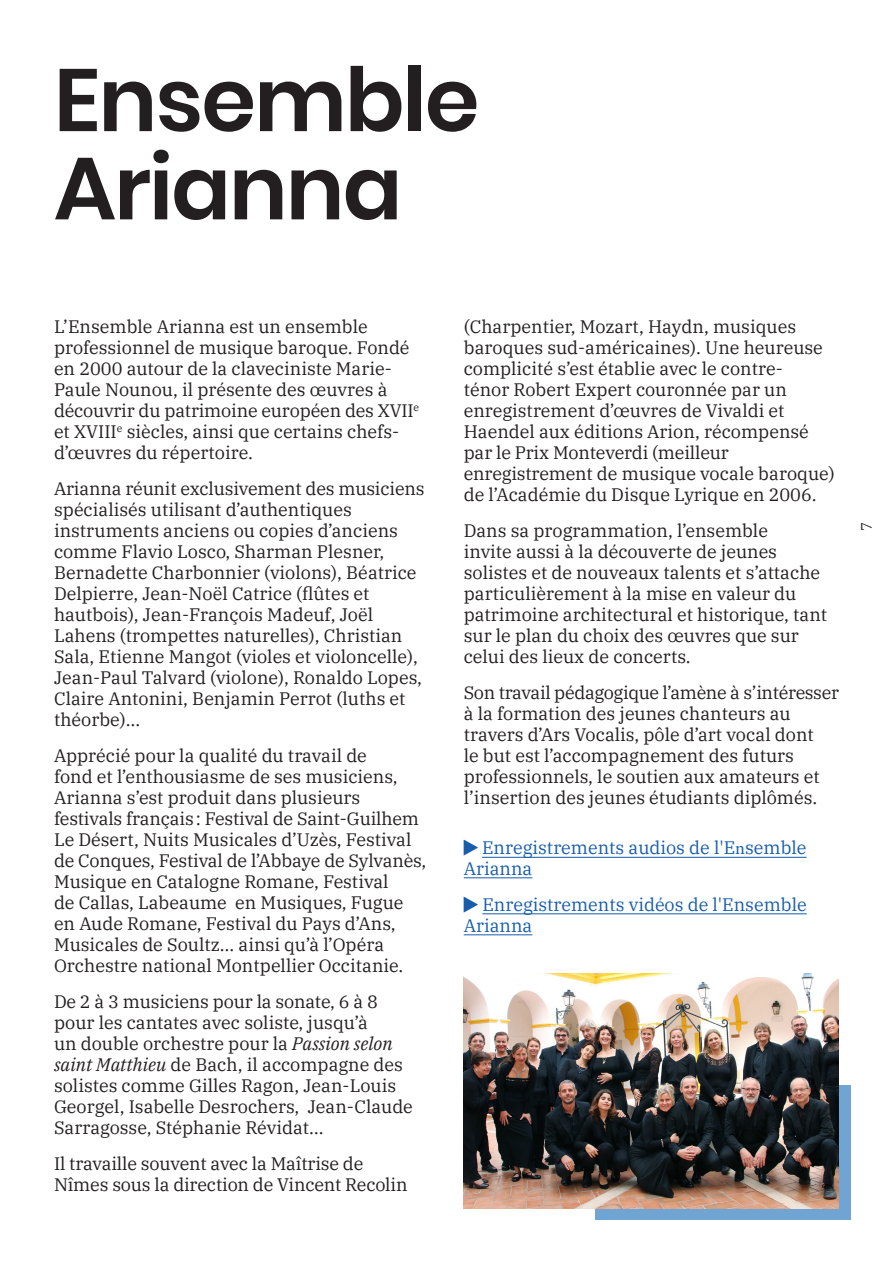
<style>
.page{position:relative;width:893px;height:1263px;background:#fff}
.page>*{position:absolute;margin:0;border:0;box-sizing:border-box;transform-origin:0 0}
.Texte_courant___9_5{font:600 88.2px/88.2px "Poppins";letter-spacing:-.02em;color:#231f20}
.t1{font:18px/21px "IBM Plex Serif";color:#231f20}
.t2{font:18px/21px "IBM Plex Serif";color:#185dab}
.t3{font:15px "IBM Plex Serif";color:#231f20}
.s1{font-style:italic}
.s2{font-family:"Minion Pro"}
</style>
<div class="page">
<div style="left:595px;top:1085px;width:255px;height:134px;background:#70a4d2"></div>
<img style="left:464px;top:974px;width:375px;height:235px">
<hr style="left:482px;top:857px;width:324px;height:1px;background:#185dab">
<hr style="left:464px;top:877px;width:68px;height:1px;background:#185dab">
<hr style="left:482px;top:913px;width:325px;height:1px;background:#185dab">
<hr style="left:464px;top:934px;width:68px;height:1px;background:#185dab">
<p class="Texte_courant___9_5" style="left:54px;top:57px;width:427px">Ensemble<br>Arianna</p>
<p class="t1" style="left:54px;top:315px;width:367px">L’Ensemble Arianna est un ensemble professionnel de musique baroque. Fondé en 2000 autour de la claveciniste Marie-Paule Nounou, il présente des œuvres à découvrir du patrimoine européen des XVII<sup>e </sup>et XVIII<sup>e</sup> siècles, ainsi que certains chefs&shy;d’œuvres du répertoire.</p>
<p class="t1" style="left:54px;top:477px;width:372px">Arianna réunit exclusivement des musiciens spécialisés utilisant d’authentiques instruments anciens ou copies d’anciens comme Flavio Losco, Sharman Plesner, Bernadette Charbonnier (violons), Béatrice Delpierre, Jean-Noël Catrice (flûtes et hautbois), Jean-François Madeuf, Joël Lahens (trompettes naturelles), Christian Sala, Etienne Mangot (violes et violoncelle), Jean-Paul Talvard (violone), Ronaldo Lopes, Claire Antonini, Benjamin Perrot (luths et théorbe)…</p>
<p class="t1" style="left:54px;top:744px;width:374px">Apprécié pour la qualité du travail de<br>fond et l’enthousiasme de ses musiciens, Arianna s’est produit dans plusieurs festivals français: Festival de Saint-Guilhem Le Désert, Nuits Musicales d’Uzès, Festival de Conques, Festival de l’Abbaye de Sylvanès, Musique en Catalogne Romane, Festival<br>de Callas, Labeaume en Musiques, Fugue en Aude Romane, Festival du Pays d’Ans, Musicales de Soultz… ainsi qu’à l’Opéra Orchestre national Montpellier Occitanie.</p>
<p class="t1" style="left:54px;top:990px;width:360px">De 2 à 3 musiciens pour la sonate, 6 à 8 pour les cantates avec soliste, jusqu’à<br>un double orchestre pour la <span class="s1">Passion selon saint Matthieu</span> de Bach, il accompagne des solistes comme Gilles Ragon, Jean-Louis Georgel, Isabelle Desrochers, Jean-Claude Sarragosse, Stéphanie Révidat…</p>
<p class="t1" style="left:54px;top:1152px;width:355px">Il travaille souvent avec la Maîtrise de<br>Nîmes sous la direction de Vincent Recolin</p>
<p class="t1" style="left:464px;top:315px;width:373px">(Charpentier, Mozart, Haydn, musiques baroques sud-américaines). Une heureuse complicité s’est établie avec le contre-<br>ténor Robert Expert couronnée par un enregistrement d’œuvres de Vivaldi et Haendel aux éditions Arion, récompensé par le Prix Monteverdi (meilleur enregistrement de musique vocale baroque) de l’Académie du Disque Lyrique en 2006.</p>
<p class="t1" style="left:464px;top:519px;width:365px">Dans sa programmation, l’ensemble<br>invite aussi à la découverte de jeunes solistes et de nouveaux talents et s’attache particulièrement à la mise en valeur du patrimoine architectural et historique, tant sur le plan du choix des œuvres que sur celui des lieux de concerts.</p>
<p class="t1" style="left:464px;top:681px;width:377px">Son travail pédagogique l’amène à s’intéresser à la formation des jeunes chanteurs au travers d’Ars Vocalis, pôle d’art vocal dont<br>le but est l’accompagnement des futurs professionnels, le soutien aux amateurs et l’insertion des jeunes étudiants diplômés.</p>
<p class="t2" style="left:464px;top:835px;width:344px;text-indent:18px">Enregistrements audios de l'E<span class="s2">n</span>semble<br>Arianna</p>
<p class="t2" style="left:464px;top:892px;width:344px;text-indent:19px">Enregistrements vidéos de l'Ensemble<br>Arianna</p>
<p class="t3" style="left:855px;top:531px;width:10px;rotate:-90deg">7</p>
</div>
